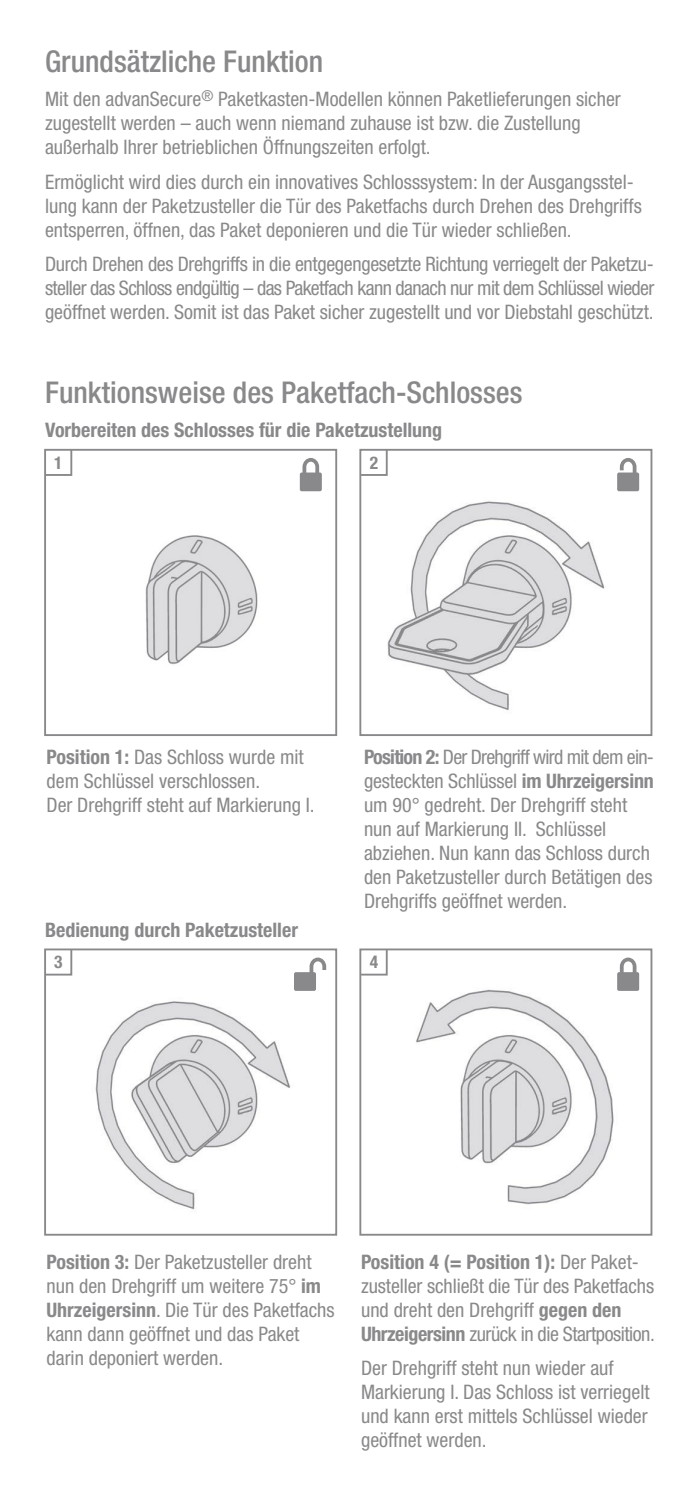
<style>
.page{position:relative;width:695px;height:1489px;background:#fff}
.page>*{position:absolute;margin:0;border:0;box-sizing:border-box;transform-origin:0 0}
.t1{font:500 condensed 30px "Helvetica Neue";color:#89898c}
.t2{font:condensed 20px/24px "Helvetica Neue";color:#89898c}
.t3{font:700 condensed 20px "Helvetica Neue";color:#89898c}
.t4{font:700 condensed 17.5px "Helvetica Neue";color:#89898c}
.s1{font-weight:700}
</style>
<div class="page">
<img style="left:145px;top:466px;width:177px;height:199px">
<img style="left:387px;top:464px;width:253px;height:247px">
<img style="left:95px;top:965px;width:232px;height:245px">
<img style="left:416px;top:964px;width:224px;height:241px">
<div style="left:44px;top:449px;width:293px;height:287px;border:2px solid #89898c"></div>
<div style="left:359px;top:449px;width:293px;height:287px;border:2px solid #89898c"></div>
<div style="left:44px;top:948px;width:293px;height:287px;border:2px solid #89898c"></div>
<div style="left:359px;top:948px;width:293px;height:287px;border:2px solid #89898c"></div>
<svg style="left:44px;top:448px;width:29px;height:29px"></svg>
<svg style="left:359px;top:448px;width:29px;height:29px"></svg>
<svg style="left:44px;top:948px;width:29px;height:28px"></svg>
<svg style="left:359px;top:948px;width:29px;height:28px"></svg>
<div style="left:617px;top:472px;width:22px;height:19px;background:#89898c;border-radius:2px"></div>
<svg style="left:619px;top:458px;width:17px;height:15px"></svg>
<div style="left:300px;top:472px;width:22px;height:19px;background:#89898c;border-radius:2px"></div>
<svg style="left:302px;top:458px;width:17px;height:15px"></svg>
<div style="left:617px;top:972px;width:22px;height:18px;background:#89898c;border-radius:2px"></div>
<svg style="left:619px;top:957px;width:17px;height:16px"></svg>
<div style="left:294px;top:972px;width:22px;height:18px;background:#89898c;border-radius:2px"></div>
<svg style="left:309px;top:957px;width:17px;height:20px"></svg>
<h1 class="t1" style="left:45px;top:44px;width:280px">Grundsätzliche Funktion</h1>
<p class="t2" style="left:45px;top:87px;width:577px">Mit den advanSecure<sup>®</sup> Paketkasten-Modellen können Paketlieferungen sicher zugestellt werden – auch wenn niemand zuhause ist bzw. die Zustellung außerhalb Ihrer betrieblichen Öffnungszeiten erfolgt.</p>
<p class="t2" style="left:45px;top:169px;width:598px">Ermöglicht wird dies durch ein innovatives Schlosssystem: In der Ausgangsstel&shy;lung kann der Paketzusteller die Tür des Paketfachs durch Drehen des Drehgriffs entsperren, öffnen, das Paket deponieren und die Tür wieder schließen.</p>
<p class="t2" style="left:45px;top:251px;width:610px;text-align:justify">Durch Drehen des Drehgriffs in die entgegengesetzte Richtung verriegelt der Paketzu&shy;steller das Schloss endgültig – das Paketfach kann danach nur mit dem Schlüssel wieder geöffnet werden. Somit ist das Paket sicher zugestellt und vor Diebstahl geschützt.</p>
<h1 class="t1" style="left:45px;top:374px;width:479px">Funktionsweise des Paketfach-Schlosses</h1>
<p class="t3" style="left:45px;top:417px;width:398px">Vorbereiten des Schlosses für die Paketzustellung</p>
<p class="t4" style="left:54px;top:452px;width:10px">1</p>
<p class="t4" style="left:369px;top:452px;width:10px">2</p>
<p class="t2" style="left:47px;top:745px;width:269px"><span class="s1">Position 1:</span> Das Schloss wurde mit dem Schlüssel verschlossen.<br>Der Drehgriff steht auf Markierung I.</p>
<p class="t3" style="left:45px;top:917px;width:254px">Bedienung durch Paketzusteller</p>
<p class="t2" style="left:364px;top:745px;width:291px"><span class="s1">Position 2:</span> Der Drehgriff wird mit dem ein&shy;gesteckten Schlüssel <span class="s1">im Uhrzeigersinn </span>um 90° gedreht. Der Drehgriff steht nun auf Markierung II. Schlüssel abziehen. Nun kann das Schloss durch den Paketzusteller durch Betätigen des Drehgriffs geöffnet werden.</p>
<p class="t4" style="left:54px;top:951px;width:10px">3</p>
<p class="t4" style="left:369px;top:951px;width:10px">4</p>
<p class="t2" style="left:47px;top:1249px;width:289px"><span class="s1">Position 3:</span> Der Paketzusteller dreht nun den Drehgriff um weitere 75° <span class="s1">im Uhrzeigersinn</span>. Die Tür des Paketfachs kann dann geöffnet und das Paket darin deponiert werden.</p>
<p class="t2" style="left:361px;top:1249px;width:295px"><span class="s1">Position 4 (= Position 1):</span> Der Paket&shy;zusteller schließt die Tür des Paketfachs und dreht den Drehgriff <span class="s1">gegen den Uhrzeigersinn</span> zurück in die Startposition.</p>
<p class="t2" style="left:361px;top:1355px;width:290px">Der Drehgriff steht nun wieder auf Markierung I. Das Schloss ist verriegelt und kann erst mittels Schlüssel wieder geöffnet werden.</p>
</div>
